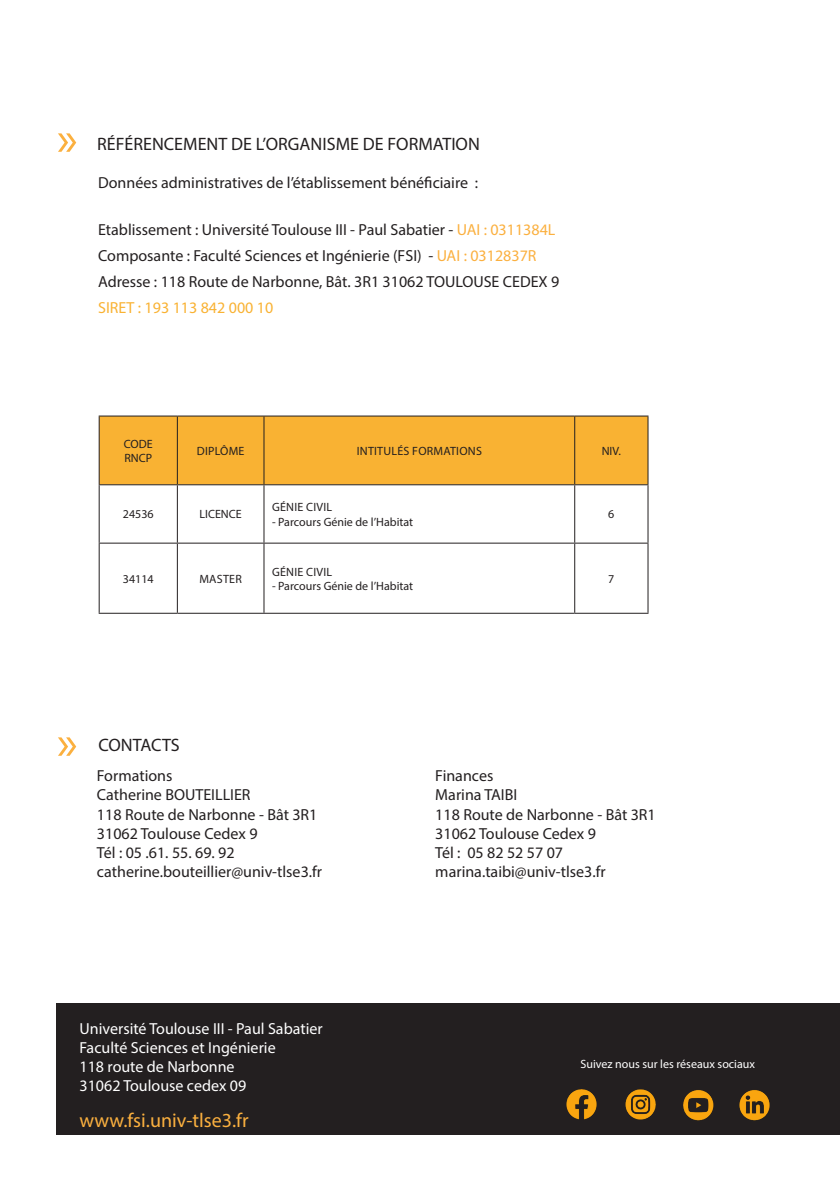
<style>
.page{position:relative;width:840px;height:1191px;background:#fff}
.page>*{position:absolute;margin:0;border:0;box-sizing:border-box;transform-origin:0 0}
.t1{font:50px "Myriad Pro";color:#fbb03f}
.t2{font:20px "Myriad Pro";color:#fbb03f}
.t3{font:18px "Myriad Pro";color:#231f20}
.t4{font:16px/19.2px "Myriad Pro";color:#231f20}
.t5{font:16px/19.2px "Myriad Pro";color:#fff}
.t6{font:16px "Myriad Pro";color:#f9b233}
.t7{font:12px "Myriad Pro";color:#231f20}
.t8{font:12px "Myriad Pro";letter-spacing:.02em;color:#231f20}
.t9{font:12px "Myriad Pro";color:#fff}
.s1{color:#fbb03f}
</style>
<div class="page">
<div style="left:57px;top:1003px;width:782px;height:131px;background:#231f20"></div>
<img style="left:566px;top:1089px;width:204px;height:32px">
<div style="left:100px;top:416px;width:547px;height:68px;background:#f9b233"></div>
<svg style="left:100px;top:485px;width:547px;height:128px"></svg>
<hr style="left:99px;top:415px;width:78px;height:1px;background:#231f20">
<hr style="left:99px;top:416px;width:1px;height:68px;background:#231f20">
<hr style="left:177px;top:415px;width:87px;height:1px;background:#231f20">
<hr style="left:177px;top:416px;width:1px;height:68px;background:#231f20">
<hr style="left:264px;top:415px;width:310px;height:1px;background:#231f20">
<hr style="left:263px;top:416px;width:1px;height:68px;background:#231f20">
<hr style="left:574px;top:415px;width:74px;height:1px;background:#231f20">
<hr style="left:574px;top:416px;width:1px;height:68px;background:#231f20">
<hr style="left:647px;top:416px;width:1px;height:68px;background:#231f20">
<hr style="left:99px;top:484px;width:78px;height:1px;background:#231f20">
<hr style="left:99px;top:485px;width:1px;height:57px;background:#231f20">
<hr style="left:177px;top:484px;width:87px;height:1px;background:#231f20">
<hr style="left:177px;top:485px;width:1px;height:57px;background:#231f20">
<hr style="left:264px;top:484px;width:310px;height:1px;background:#231f20">
<hr style="left:263px;top:485px;width:1px;height:57px;background:#231f20">
<hr style="left:574px;top:484px;width:74px;height:1px;background:#231f20">
<hr style="left:574px;top:485px;width:1px;height:57px;background:#231f20">
<hr style="left:647px;top:485px;width:1px;height:57px;background:#231f20">
<hr style="left:99px;top:542px;width:78px;height:1px;background:#231f20">
<hr style="left:99px;top:543px;width:1px;height:70px;background:#231f20">
<hr style="left:177px;top:542px;width:87px;height:1px;background:#231f20">
<hr style="left:177px;top:543px;width:1px;height:70px;background:#231f20">
<hr style="left:264px;top:542px;width:310px;height:1px;background:#231f20">
<hr style="left:263px;top:543px;width:1px;height:70px;background:#231f20">
<hr style="left:574px;top:542px;width:74px;height:1px;background:#231f20">
<hr style="left:574px;top:543px;width:1px;height:70px;background:#231f20">
<hr style="left:647px;top:543px;width:1px;height:70px;background:#231f20">
<hr style="left:99px;top:613px;width:78px;height:1px;background:#231f20">
<hr style="left:177px;top:613px;width:87px;height:1px;background:#231f20">
<hr style="left:264px;top:613px;width:310px;height:1px;background:#231f20">
<hr style="left:574px;top:613px;width:74px;height:1px;background:#231f20">
<p class="t1" style="left:57px;top:108px;width:22px">»</p>
<p class="t3" style="left:97px;top:133px;width:384px">RÉFÉRENCEMENT DE L’ORGANISME DE FORMATION</p>
<p class="t4" style="left:98px;top:172px;width:381px">Données administratives de l’établissement bénéficiaire :</p>
<p class="t4" style="left:98px;top:220px;width:458px">Etablissement : Université Toulouse III - Paul Sabatier - <span class="s1">UAI : 0311384L</span></p>
<p class="t4" style="left:98px;top:246px;width:439px">Composante : Faculté Sciences et Ingénierie (FSI) - <span class="s1">UAI : 0312837R</span></p>
<p class="t4" style="left:98px;top:272px;width:462px">Adresse : 118 Route de Narbonne, Bât. 3R1 31062 TOULOUSE CEDEX 9</p>
<p class="t6" style="left:98px;top:298px;width:176px">SIRET : 193 113 842 000 10</p>
<p class="t7" style="left:124px;top:436px;width:30px">CODE</p>
<p class="t7" style="left:124px;top:451px;width:29px">RNCP</p>
<p class="t8" style="left:197px;top:443px;width:49px">DIPLÔME</p>
<p class="t8" style="left:356px;top:443px;width:127px">INTITULÉS FORMATIONS</p>
<p class="t7" style="left:601px;top:443px;width:21px">NIV.</p>
<p class="t7" style="left:123px;top:507px;width:32px">24536</p>
<p class="t7" style="left:199px;top:507px;width:44px">LICENCE</p>
<p class="t7" style="left:123px;top:571px;width:32px">34114</p>
<p class="t7" style="left:199px;top:571px;width:44px">MASTER</p>
<p class="t8" style="left:272px;top:500px;width:62px">GÉNIE CIVIL</p>
<p class="t7" style="left:272px;top:514px;width:143px">- Parcours Génie de l’Habitat</p>
<p class="t8" style="left:272px;top:564px;width:62px">GÉNIE CIVIL</p>
<p class="t7" style="left:272px;top:578px;width:143px">- Parcours Génie de l’Habitat</p>
<p class="t7" style="left:608px;top:507px;width:8px">6</p>
<p class="t7" style="left:608px;top:571px;width:8px">7</p>
<p class="t1" style="left:57px;top:711px;width:22px">»</p>
<p class="t3" style="left:98px;top:734px;width:83px">CONTACTS</p>
<p class="t4" style="left:97px;top:766px;width:77px">Formations</p>
<p class="t4" style="left:97px;top:785px;width:155px">Catherine BOUTEILLIER</p>
<p class="t4" style="left:97px;top:804px;width:222px">118 Route de Narbonne - Bât 3R1</p>
<p class="t4" style="left:97px;top:823px;width:162px">31062 Toulouse Cedex 9</p>
<p class="t4" style="left:97px;top:842px;width:139px">Tél : 05 .61. 55. 69. 92</p>
<p class="t4" style="left:97px;top:862px;width:226px">catherine.bouteillier@univ-tlse3.fr</p>
<p class="t5" style="left:79px;top:1018px;width:244px">Université Toulouse III - Paul Sabatier<br>Faculté Sciences et Ingénierie<br>118 route de Narbonne<br>31062 Toulouse cedex 09</p>
<p class="t2" style="left:79px;top:1108px;width:170px">www.fsi.univ-tlse3.fr</p>
<p class="t4" style="left:435px;top:766px;width:60px">Finances</p>
<p class="t4" style="left:435px;top:785px;width:222px">Marina TAIBI<br>118 Route de Narbonne - Bât 3R1</p>
<p class="t4" style="left:435px;top:823px;width:172px">31062 Toulouse Cedex 9<br>Tél : 05 82 52 57 07 marina.taibi@univ-tlse3.fr</p>
<p class="t9" style="left:580px;top:1057px;width:176px">Suivez nous sur les réseaux sociaux</p>
</div>
